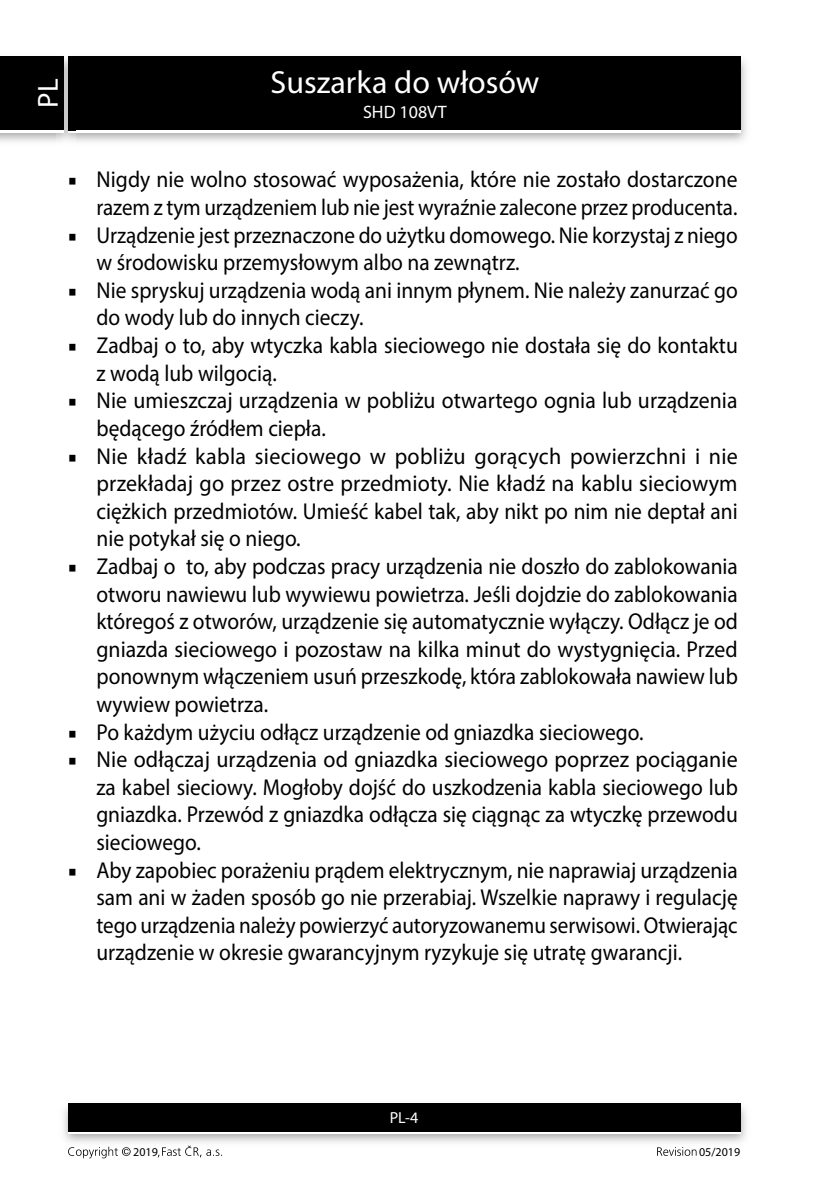
<style>
.page{position:relative;width:840px;height:1191px;background:#fff}
.page>*{position:absolute;margin:0;border:0;box-sizing:border-box;transform-origin:0 0}
.t1{font:32px "Myriad Pro";color:#fff}
.t2{font:29px "Myriad Pro";color:#fff}
.t3{font:23px/27.6px "Myriad Pro";color:#000;scale:.93 1}
.t4{font:23px/27.6px "Myriad Pro";color:#000;text-align:right;scale:.94 1}
.t5{font:23px/27.6px "Myriad Pro";color:#000;text-align:justify;scale:.96 1}
.t6{font:23px/27.6px "Myriad Pro";color:#000;text-align:justify;scale:.95 1}
.t7{font:23px/27.6px "Myriad Pro";color:#000;scale:.92 1}
.t8{font:18px "Myriad Pro";color:#fff}
.t9{font:16px "Myriad Pro";color:#fff}
.t10{font:12px "Myriad Pro";color:#000}
.s1{font-family:"Minion Pro"}
</style>
<div class="page">
<img style="left:0;top:56px;width:747px;height:86px">
<div style="left:68px;top:59px;width:672px;height:74px;background:#fff"></div>
<div style="left:68px;top:57px;width:672px;height:73px;background:#000"></div>
<img style="left:63px;top:1103px;width:684px;height:40px">
<div style="left:68px;top:1106px;width:672px;height:28px;background:linear-gradient(to right,#fff,#fff)"></div>
<div style="left:68px;top:1103px;width:672px;height:28px;background:#000"></div>
<img style="left:57px;top:56px;width:18px;height:86px">
<img style="left:68px;top:130px;width:7px;height:3px">
<svg style="left:68px;top:57px;width:7px;height:2px"></svg>
<img style="left:68px;top:59px;width:7px;height:71px">
<div style="left:0;top:59px;width:64px;height:74px;background:#fff"></div>
<div style="left:0;top:57px;width:64px;height:73px;background:#000"></div>
<svg style="left:68px;top:1146px;width:62px;height:12px"></svg>
<svg style="left:158px;top:1145px;width:64px;height:12px"></svg>
<svg style="left:657px;top:1147px;width:39px;height:8px"></svg>
<p class="t2" style="left:30px;top:108px;width:31px;rotate:-90deg">PL</p>
<h1 class="t1" style="left:270px;top:62px;width:270px">Suszarka do włosów</h1>
<p class="t8" style="left:363px;top:101px;width:85px">SHD 108VT</p>
<p class="t4" style="left:68px;top:165px;width:713px"><span class="s1">■</span> Nigdy nie wolno stosować wyposażenia, które nie zostało dostarczone razem z tym urządzeniem lub nie jest wyraźnie zalecone przez producenta.</p>
<p class="t7" style="left:96px;top:221px;width:698px;text-indent:-28px"><span class="s1">■</span> Urządzenie jest przeznaczone do użytku domowego. Nie korzystaj z niego w środowisku przemysłowym albo na zewnątrz.</p>
<p class="t3" style="left:96px;top:276px;width:690px;text-indent:-28px"><span class="s1">■</span> Nie spryskuj urządzenia wodą ani innym płynem. Nie należy zanurzać go do wody lub do innych cieczy.</p>
<p class="t3" style="left:96px;top:331px;width:690px;text-indent:-28px"><span class="s1">■</span> Zadbaj o to, aby wtyczka kabla sieciowego nie dostała się do kontaktu z wodą lub wilgocią.</p>
<p class="t4" style="left:96px;top:386px;width:683px;text-align:left;text-indent:-28px"><span class="s1">■</span> Nie umieszczaj urządzenia w pobliżu otwartego ognia lub urządzenia będącego źródłem ciepła.</p>
<p class="t5" style="left:96px;top:441px;width:669px;text-indent:-28px"><span class="s1">■</span> Nie kładź kabla sieciowego w pobliżu gorących powierzchni i nie przekładaj go przez ostre przedmioty. Nie kładź na kablu sieciowym ciężkich przedmiotów. Umieść kabel tak, aby nikt po nim nie deptał ani nie potykał się o niego.</p>
<p class="t3" style="left:96px;top:552px;width:690px;text-align:justify;text-indent:-28px"><span class="s1">■</span> Zadbaj o to, aby podczas pracy urządzenia nie doszło do zablokowania otworu nawiewu lub wywiewu powietrza. Jeśli dojdzie do zablokowania któregoś z otworów, urządzenie się automatycznie wyłączy. Odłącz je od gniazda sieciowego i pozostaw na kilka minut do wystygnięcia. Przed ponownym włączeniem usuń przeszkodę, która zablokowała nawiew lub wywiew powietrza.</p>
<p class="t3" style="left:68px;top:717px;width:620px"><span class="s1">■</span> Po każdym użyciu odłącz urządzenie od gniazdka sieciowego.</p>
<p class="t6" style="left:96px;top:745px;width:676px;text-indent:-28px"><span class="s1">■</span> Nie odłączaj urządzenia od gniazdka sieciowego poprzez pociąganie za kabel sieciowy. Mogłoby dojść do uszkodzenia kabla sieciowego lub gniazdka. Przewód z gniazdka odłącza się ciągnąc za wtyczkę przewodu sieciowego.</p>
<p class="t3" style="left:96px;top:855px;width:690px;text-align:justify;text-indent:-28px"><span class="s1">■</span> Aby zapobiec porażeniu prądem elektrycznym, nie naprawiaj urządzenia sam ani w żaden sposób go nie przerabiaj. Wszelkie naprawy i regulację tego urządzenia należy powierzyć autoryzowanemu serwisowi. Otwierając urządzenie w okresie gwarancyjnym ryzykuje się utratę gwarancji.</p>
<p class="t9" style="left:389px;top:1108px;width:30px">PL-4</p>
<p class="t10" style="left:133px;top:1144px;width:26px">2019</p>
<p class="t10" style="left:698px;top:1144px;width:43px">05/2019</p>
</div>
